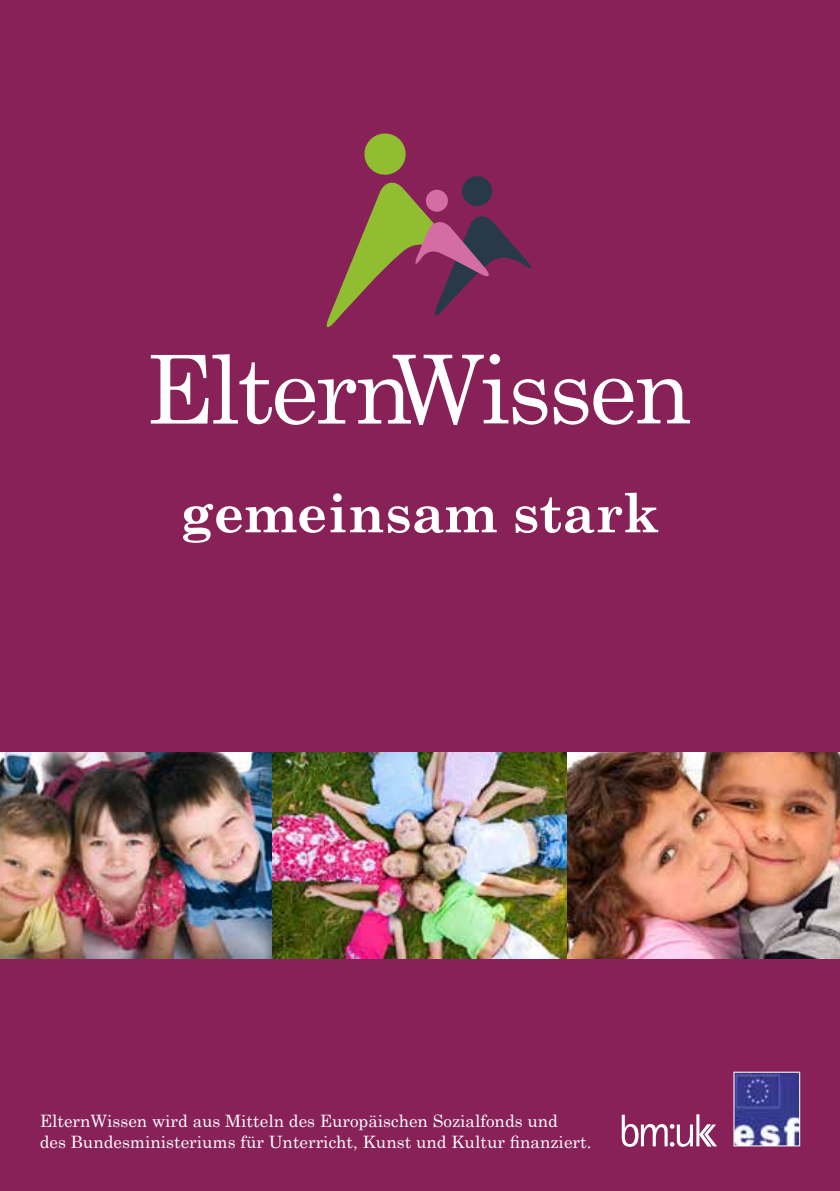
<style>
.page{position:relative;width:840px;height:1191px;background:#fff}
.page>*{position:absolute;margin:0;border:0;box-sizing:border-box;transform-origin:0 0}
.t1{font:95px "Century Schoolbook";letter-spacing:-.03em;color:#fff}
.t2{font:700 54px "Century Schoolbook";color:#fff}
.t3{font:17px/20.4px "Century Schoolbook";color:#fff}
</style>
<div class="page">
<div style="left:0;top:0;width:839px;height:1191px;background:#872158"></div>
<img style="left:0;top:752px;width:567px;height:207px">
<img style="left:567px;top:752px;width:272px;height:207px">
<svg style="left:326px;top:133px;width:206px;height:195px"></svg>
<svg style="left:621px;top:1114px;width:95px;height:32px"></svg>
<svg style="left:733px;top:1071px;width:66px;height:75px;background:#6263a4"></svg>
<h1 class="t1" style="left:144px;top:309px;width:548px">ElternWissen</h1>
<h2 class="t2" style="left:180px;top:471px;width:480px">gemeinsam stark</h2>
<p class="t3" style="left:40px;top:1109px;width:553px">ElternWissen wird aus Mitteln des Europäischen Sozialfonds und<br>des Bundesministeriums für Unterricht, Kunst und Kultur finanziert.</p>
</div>
